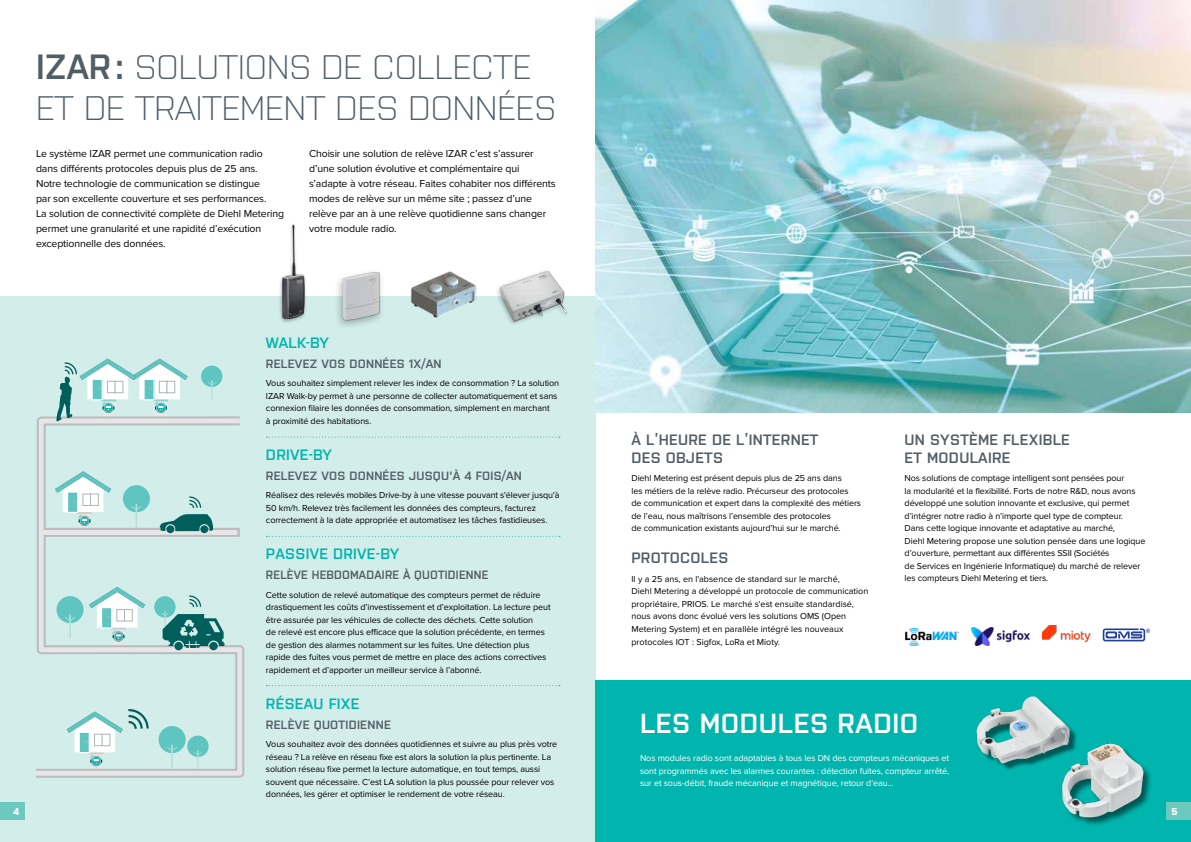
<style>
.page{position:relative;width:1191px;height:842px;background:#fff}
.page>*{position:absolute;margin:0;border:0;box-sizing:border-box;transform-origin:0 0}
.t1{font:300 34px/40.8px "Purista";color:#525e66}
.t2{font:600 27.5px "Purista";letter-spacing:.02em;color:#fff}
.t3{font:600 15px/18px "Purista";letter-spacing:.02em;color:#525e66}
.t4{font:600 15px "Purista";letter-spacing:.02em;color:#00b5ad}
.t5{font:600 12px "Purista";letter-spacing:.02em;color:#525e66}
.t6{font:600 12px "Purista";letter-spacing:.02em;color:#525e66;scale:.96 1}
.t7{font:10.5px/15px "Proxima Nova";letter-spacing:-.01em;color:#000}
.t8{font:700 10px "Purista";color:#fff}
.t9{font:9px/12.5px "Proxima Nova";letter-spacing:-.01em;color:#000}
.t10{font:9px/12.5px "Proxima Nova";letter-spacing:-.01em;color:#fff;text-align:justify}
.s1{font-weight:600;font-size:35px}
</style>
<div class="page">
<div style="left:0;top:296px;width:595px;height:546px;background:#d3edea"></div>
<img style="left:595px;top:0;width:596px;height:412px">
<svg style="left:266px;top:437px;width:294px;height:1px"></svg>
<svg style="left:266px;top:536px;width:294px;height:1px"></svg>
<svg style="left:266px;top:685px;width:294px;height:1px"></svg>
<div style="left:201px;top:366px;width:21px;height:21px;background:#5ec5c1;border-radius:50%"></div>
<svg style="left:208px;top:380px;width:8px;height:19px"></svg>
<svg style="left:36px;top:416px;width:209px;height:362px"></svg>
<svg style="left:209px;top:642px;width:9px;height:8px"></svg>
<svg style="left:174px;top:642px;width:9px;height:8px"></svg>
<svg style="left:160px;top:514px;width:53px;height:19px"></svg>
<svg style="left:67px;top:708px;width:82px;height:58px"></svg>
<div style="left:333px;top:268px;width:52px;height:62px;background:#000;opacity:.3"></div>
<div style="left:342px;top:272px;width:38px;height:49px;background:#000;opacity:.5"></div>
<img style="left:343px;top:272px;width:36px;height:48px">
<img style="left:410px;top:271px;width:67px;height:47px">
<div style="left:278px;top:223px;width:29px;height:101px;background:#000;opacity:.3"></div>
<img style="left:282px;top:225px;width:23px;height:94px">
<div style="left:495px;top:268px;width:74px;height:59px;background:#000;opacity:.3"></div>
<img style="left:500px;top:271px;width:67px;height:50px">
<img style="left:905px;top:628px;width:54px;height:18px">
<img style="left:971px;top:627px;width:59px;height:19px">
<img style="left:1042px;top:625px;width:49px;height:18px">
<svg style="left:1102px;top:628px;width:48px;height:13px"></svg>
<svg style="left:189px;top:496px;width:12px;height:12px"></svg>
<svg style="left:56px;top:359px;width:132px;height:62px"></svg>
<svg style="left:161px;top:595px;width:63px;height:53px"></svg>
<div style="left:595px;top:681px;width:596px;height:161px;background:#00b5ad"></div>
<img style="left:976px;top:696px;width:101px;height:74px">
<div style="left:1062px;top:745px;width:91px;height:82px;background:#000;opacity:.52"></div>
<img style="left:1059px;top:741px;width:87px;height:78px">
<div style="left:1165px;top:802px;width:26px;height:17px;background:#6dc8bf"></div>
<div style="left:0;top:802px;width:25px;height:17px;background:#6dc8bf"></div>
<h1 class="t1" style="left:36px;top:44px;width:522px"><span class="s1">IZAR:</span> SOLUTIONS DE COLLECTE<br>ET DE TRAITEMENT DES DONNÉES</h1>
<p class="t7" style="left:36px;top:146px;width:249px">Le système IZAR permet une communication radio dans différents protocoles depuis plus de 25 ans.<br>Notre technologie de communication se distingue<br>par son excellente couverture et ses performances.<br>La solution de connectivité complète de Diehl Metering permet une granularité et une rapidité d’exécution exceptionnelle des données.</p>
<p class="t7" style="left:309px;top:146px;width:248px">Choisir une solution de relève IZAR c’est s’assurer d’une solution évolutive et complémentaire qui s’adapte à votre réseau. Faites cohabiter nos différents modes de relève sur un même site ; passez d’une relève par an à une relève quotidienne sans changer votre module radio.</p>
<h3 class="t4" style="left:266px;top:332px;width:65px">WALK-BY</h3>
<h3 class="t5" style="left:266px;top:355px;width:177px">RELEVEZ VOS DONNÉES 1X/AN</h3>
<p class="t9" style="left:266px;top:377px;width:295px">Vous souhaitez simplement relever les index de consommation ? La solution IZAR Walk-by permet à une personne de collecter automatiquement et sans connexion filaire les données de consommation, simplement en marchant<br>à proximité des habitations.</p>
<h3 class="t4" style="left:266px;top:444px;width:68px">DRIVE-BY</h3>
<h3 class="t5" style="left:266px;top:467px;width:257px">RELEVEZ VOS DONNÉES JUSQU'À 4 FOIS/AN</h3>
<p class="t9" style="left:266px;top:489px;width:295px">Réalisez des relevés mobiles Drive-by à une vitesse pouvant s'élever jusqu'à<br>50 km/h. Relevez très facilement les données des compteurs, facturez correctement à la date appropriée et automatisez les tâches fastidieuses.</p>
<h3 class="t4" style="left:266px;top:543px;width:135px">PASSIVE DRIVE-BY</h3>
<h3 class="t6" style="left:266px;top:566px;width:233px">RELÈVE HEBDOMADAIRE À QUOTIDIENNE</h3>
<p class="t9" style="left:266px;top:588px;width:286px">Cette solution de relevé automatique des compteurs permet de réduire drastiquement les coûts d’investissement et d’exploitation. La lecture peut être assurée par les véhicules de collecte des déchets. Cette solution<br>de relevé est encore plus efficace que la solution précédente, en termes de gestion des alarmes notamment sur les fuites. Une détection plus rapide des fuites vous permet de mettre en place des actions correctives rapidement et d’apporter un meilleur service à l’abonné.</p>
<h3 class="t4" style="left:266px;top:692px;width:95px">RÉSEAU FIXE</h3>
<h3 class="t5" style="left:266px;top:716px;width:126px">RELÈVE QUOTIDIENNE</h3>
<p class="t9" style="left:266px;top:738px;width:293px">Vous souhaitez avoir des données quotidiennes et suivre au plus près votre réseau ? La relève en réseau fixe est alors la solution la plus pertinente. La solution réseau fixe permet la lecture automatique, en tout temps, aussi souvent que nécessaire. C’est LA solution la plus poussée pour relever vos données, les gérer et optimiser le rendement de votre réseau.</p>
<h3 class="t3" style="left:631px;top:430px;width:188px">À L’HEURE DE L’INTERNET<br>DES OBJETS</h3>
<p class="t9" style="left:631px;top:472px;width:231px">Diehl Metering est présent depuis plus de 25 ans dans<br>les métiers de la relève radio. Précurseur des protocoles<br>de communication et expert dans la complexité des métiers de l’eau, nous maîtrisons l’ensemble des protocoles<br>de communication existants aujourd’hui sur le marché.</p>
<h3 class="t3" style="left:631px;top:548px;width:98px">PROTOCOLES</h3>
<p class="t9" style="left:631px;top:572px;width:238px">Il y a 25 ans, en l'absence de standard sur le marché,<br>Diehl Metering a développé un protocole de communication propriétaire, PRIOS. Le marché s'est ensuite standardisé, nous avons donc évolué vers les solutions OMS (Open Metering System) et en parallèle intégré les nouveaux protocoles IOT : Sigfox, LoRa et Mioty.</p>
<h3 class="t3" style="left:904px;top:430px;width:167px">UN SYSTÈME FLEXIBLE<br>ET MODULAIRE</h3>
<p class="t9" style="left:904px;top:472px;width:242px">Nos solutions de comptage intelligent sont pensées pour<br>la modularité et la flexibilité. Forts de notre R&amp;D, nous avons développé une solution innovante et exclusive, qui permet d’intégrer notre radio à n’importe quel type de compteur.<br>Dans cette logique innovante et adaptative au marché,<br>Diehl Metering propose une solution pensée dans une logique d’ouverture, permettant aux différentes SSII (Sociétés<br>de Services en Ingénierie Informatique) du marché de relever les compteurs Diehl Metering et tiers.</p>
<h2 class="t2" style="left:640px;top:703px;width:280px">LES MODULES RADIO</h2>
<p class="t10" style="left:640px;top:752px;width:311px">Nos modules radio sont adaptables à tous les DN des compteurs mécaniques et sont programmés avec les alarmes courantes : détection fuites, compteur arrêté, sur et sous-débit, fraude mécanique et magnétique, retour d'eau...</p>
<p class="t8" style="left:13px;top:804px;width:8px">4</p>
<p class="t8" style="left:1171px;top:804px;width:8px">5</p>
</div>
